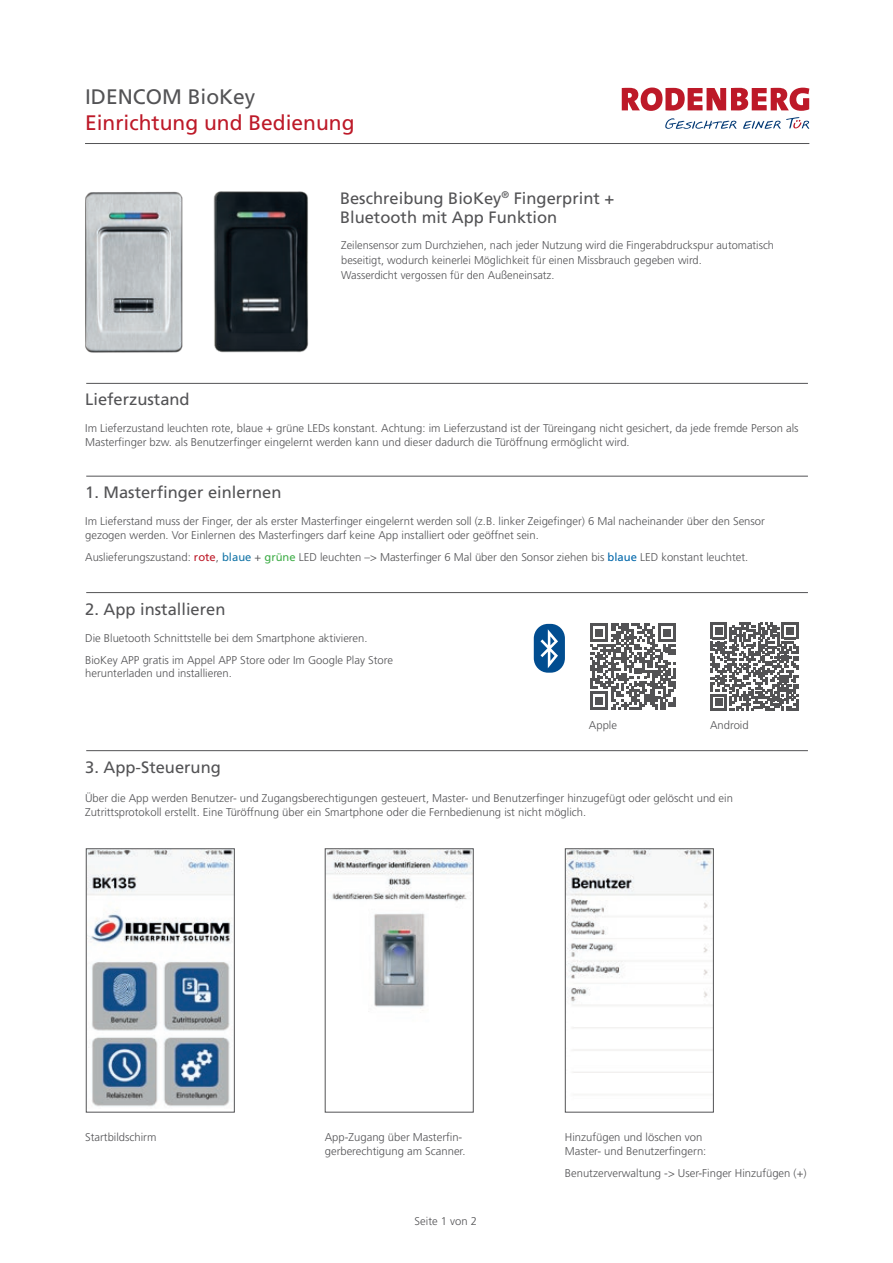
<style>
.page{position:relative;width:893px;height:1263px;background:#fff}
.page>*{position:absolute;margin:0;border:0;box-sizing:border-box;transform-origin:0 0}
.t1{font:21px "Frutiger LT Pro";color:#bd1928}
.t2{font:21px "Frutiger LT Pro";color:#535355}
.t3{font:16.5px/19.8px "Frutiger LT Pro";color:#535355}
.t4{font:300 11.25px/13.5px "Frutiger LT Pro";color:#535355}
.s1{font-weight:400;color:#bd1928}
.s2{font-weight:400;color:#1676a8}
.s3{font-weight:400;color:#40ae49}
.s4{font-weight:400;color:#0067aa}
</style>
<div class="page">
<img style="left:213px;top:191px;width:96px;height:162px">
<img style="left:85px;top:191px;width:98px;height:162px">
<svg style="left:622px;top:88px;width:187px;height:23px"></svg>
<svg style="left:743px;top:117px;width:66px;height:12px"></svg>
<svg style="left:665px;top:118px;width:71px;height:11px"></svg>
<hr style="left:85px;top:143px;width:724px;height:1px;background:#535355">
<hr style="left:86px;top:383px;width:722px;height:1px;background:#535355">
<hr style="left:86px;top:476px;width:722px;height:1px;background:#535355">
<hr style="left:86px;top:592px;width:722px;height:1px;background:#535355">
<hr style="left:86px;top:750px;width:722px;height:1px;background:#535355">
<svg style="left:710px;top:623px;width:88px;height:88px"></svg>
<svg style="left:590px;top:623px;width:86px;height:87px"></svg>
<div style="left:534px;top:624px;width:31px;height:49px;background:#014d90;border-radius:14px"></div>
<svg style="left:540px;top:629px;width:18px;height:39px"></svg>
<img style="left:88px;top:850px;width:145px;height:257px">
<div style="left:86px;top:848px;width:149px;height:264px;border:1px solid #535355"></div>
<img style="left:567px;top:850px;width:145px;height:223px">
<div style="left:565px;top:848px;width:149px;height:264px;border:1px solid #535355"></div>
<img style="left:327px;top:850px;width:145px;height:161px">
<div style="left:325px;top:848px;width:149px;height:264px;border:1px solid #535355"></div>
<h1 class="t2" style="left:85px;top:85px;width:172px">IDENCOM BioKey</h1>
<h1 class="t1" style="left:85px;top:110px;width:271px">Einrichtung und Bedienung</h1>
<h2 class="t3" style="left:340px;top:188px;width:276px">Beschreibung BioKey<sup>®</sup> Fingerprint +<br>Bluetooth mit App Funktion</h2>
<h2 class="t3" style="left:85px;top:390px;width:106px">Lieferzustand</h2>
<p class="t4" style="left:341px;top:238px;width:434px;line-height:15px">Zeilensensor zum Durchziehen, nach jeder Nutzung wird die Fingerabdruckspur automatisch beseitigt, wodurch keinerlei Möglichkeit für einen Missbrauch gegeben wird.<br>Wasserdicht vergossen für den Außeneinsatz.</p>
<p class="t4" style="left:85px;top:422px;width:715px">Im Lieferzustand leuchten rote, blaue + grüne LEDs konstant. Achtung: im Lieferzustand ist der Türeingang nicht gesichert, da jede fremde Person als<br>Masterfinger bzw. als Benutzerfinger eingelernt werden kann und dieser dadurch die Türöffnung ermöglicht wird.</p>
<h2 class="t3" style="left:85px;top:483px;width:198px">1. Masterfinger einlernen</h2>
<p class="t4" style="left:85px;top:515px;width:681px">Im Lieferstand muss der Finger, der als erster Masterfinger eingelernt werden soll (z.B. linker Zeigefinger) 6 Mal nacheinander über den Sensor gezogen werden. Vor Einlernen des Masterfingers darf keine App installiert oder geöffnet sein.</p>
<p class="t4" style="left:85px;top:550px;width:665px">Auslieferungszustand: <span class="s1">rote</span>, <span class="s2">blaue</span> + <span class="s3">grüne</span> LED leuchten –&gt; Masterfinger 6 Mal über den Sonsor ziehen bis <span class="s4">blaue</span> LED konstant leuchtet.</p>
<h2 class="t3" style="left:85px;top:599px;width:142px">2. App installieren</h2>
<p class="t4" style="left:85px;top:627px;width:309px;line-height:22px">Die Bluetooth Schnittstelle bei dem Smartphone aktivieren.<br>BioKey APP gratis im Appel APP Store oder Im Google Play Store</p>
<p class="t4" style="left:85px;top:666px;width:148px">herunterladen und installieren.</p>
<h2 class="t3" style="left:85px;top:757px;width:137px">3. App-Steuerung</h2>
<p class="t4" style="left:589px;top:718px;width:30px">Apple</p>
<p class="t4" style="left:710px;top:718px;width:40px">Android</p>
<p class="t4" style="left:85px;top:792px;width:649px">Über die App werden Benutzer- und Zugangsberechtigungen gesteuert, Master- und Benutzerfinger hinzugefügt oder gelöscht und ein<br>Zutrittsprotokoll erstellt. Eine Türöffnung über ein Smartphone oder die Fernbedienung ist nicht möglich.</p>
<p class="t4" style="left:85px;top:1131px;width:73px">Startbildschirm</p>
<p class="t4" style="left:325px;top:1131px;width:142px">App-Zugang über Masterfin&shy;gerberechtigung am Scanner.</p>
<p class="t4" style="left:565px;top:1131px;width:143px">Hinzufügen und löschen von<br>Master- und Benutzerfingern:</p>
<p class="t4" style="left:565px;top:1166px;width:243px">Benutzerverwaltung -&gt; User-Finger Hinzufügen (+)</p>
<p class="t4" style="left:415px;top:1214px;width:64px">Seite 1 von 2</p>
</div>
